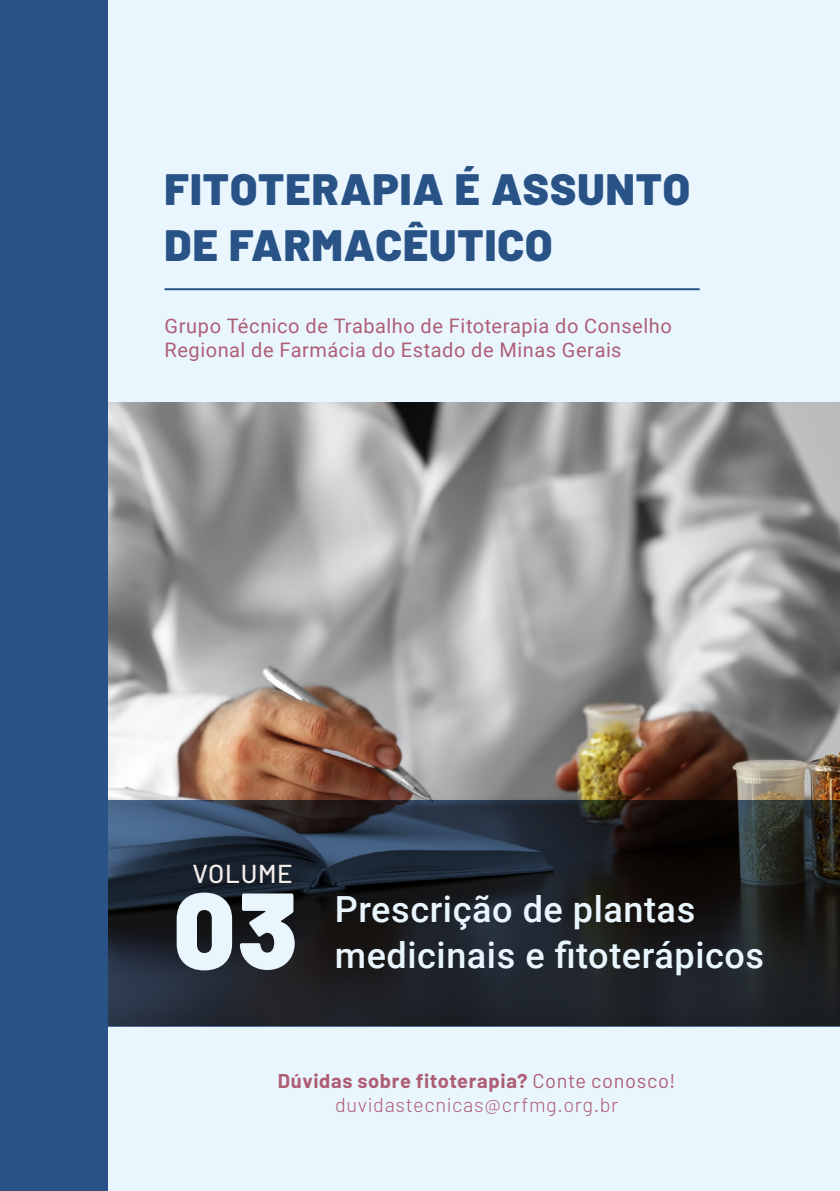
<style>
.page{position:relative;width:840px;height:1191px;background:#fff}
.page>*{position:absolute;margin:0;border:0;box-sizing:border-box;transform-origin:0 0}
.t1{font:900 108px "Barlow";color:#eaf6fe}
.t2{font:900 44px/56px "Barlow";letter-spacing:.02em;color:#295387}
.t3{font:500 36px/46px "Roboto";letter-spacing:.015em;color:#eaf6fe}
.t4{font:500 26px "Barlow";letter-spacing:.03em;color:#f3eee9}
.t5{font:20px/24px "Roboto";letter-spacing:.025em;color:#ae5e75}
.t6{font:300 20px/24px "Barlow";letter-spacing:.03em;color:#ae5e75;text-align:center}
.s1{font-weight:700}
.s2{font-weight:400}
</style>
<div class="page">
<div style="left:0;top:0;width:839px;height:1191px;background:#eaf6fe"></div>
<img style="left:108px;top:403px;width:731px;height:396px">
<svg style="left:108px;top:799px;width:731px;height:227px;background:#1f242b"></svg>
<hr style="left:164px;top:288px;width:535px;height:2px;background:#295387">
<div style="left:0;top:0;width:108px;height:1191px;background:#295387"></div>
<h2 class="t2" style="left:164px;top:161px;width:527px">FITOTERAPIA É ASSUNTO<br>DE FARMACÊUTICO</h2>
<p class="t5" style="left:164px;top:313px;width:508px">Grupo Técnico de Trabalho de Fitoterapia do Conselho<br>Regional de Farmácia do Estado de Minas Gerais</p>
<h3 class="t4" style="left:192px;top:857px;width:102px">VOLUME</h3>
<h1 class="t1" style="left:173px;top:863px;width:126px">03</h1>
<h3 class="t3" style="left:334px;top:885px;width:430px">Prescrição de plantas medicinais e fitoterápicos</h3>
<p class="t6" style="left:278px;top:1067px;width:399px"><span class="s1">Dúvidas sobre fitoterapia?</span> <span class="s2">Conte conosco! </span>duvidastecnicas@crfmg.org.br</p>
</div>
